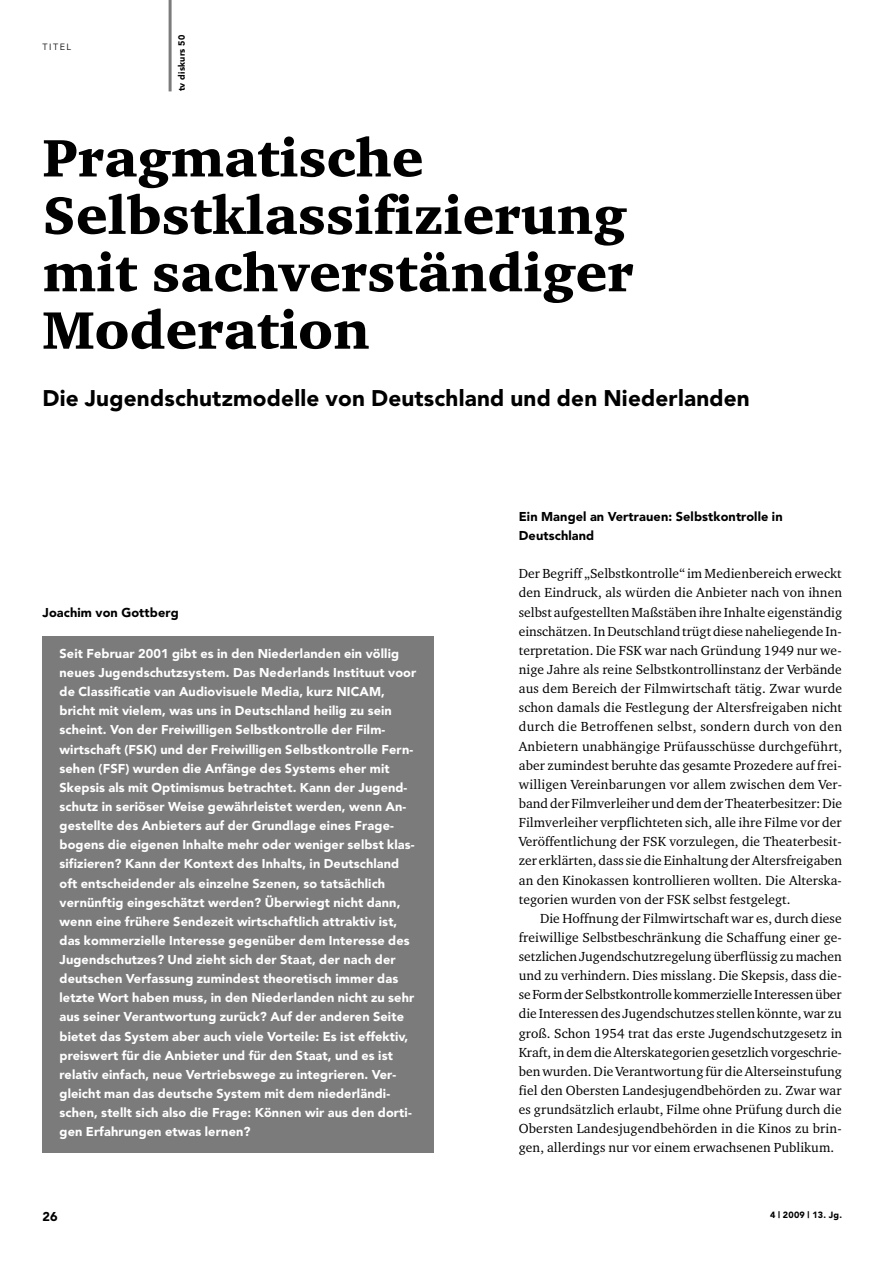
<style>
.page{position:relative;width:893px;height:1263px;background:#fff}
.page>*{position:absolute;margin:0;border:0;box-sizing:border-box;transform-origin:0 0}
.t1{font:900 54px/57.4px "Charter BT";color:#000}
.t2{font:900 22.5px "Avenir";letter-spacing:.01em;color:#000}
.t3{font:13.5px/19.2px "Charter BT";letter-spacing:.005em;color:#000;text-align:justify}
.t4{font:900 12.75px/19.2px "Avenir";letter-spacing:.01em;color:#fff}
.t5{font:900 12.75px/19.2px "Avenir";letter-spacing:.01em;color:#000}
.t6{font:900 9px "Avenir";letter-spacing:.025em;color:#000}
.t7{font:9px "Avenir";letter-spacing:.165em;color:#000}
</style>
<div class="page">
<hr style="left:169px;top:0;width:3px;height:91px;background:#7b7b7b">
<div style="left:43px;top:636px;width:391px;height:516px;background:#7b7b7b"></div>
<p class="t7" style="left:43px;top:44px;width:30px">TITEL</p>
<p class="t6" style="left:178px;top:91px;width:58px;rotate:-90deg">tv diskurs 50</p>
<h1 class="t1" style="left:43px;top:134px;width:593px">Pragmatische<br>Selbstklassifizierung mit sachverständiger<br>Moderation</h1>
<h2 class="t2" style="left:43px;top:389px;width:709px">Die Jugendschutzmodelle von Deutschland und den Niederlanden</h2>
<p class="t5" style="left:43px;top:604px;width:138px">Joachim von Gottberg</p>
<p class="t4" style="left:60px;top:645px;width:358px">Seit Februar 2001 gibt es in den Niederlanden ein völlig neues Jugendschutzsystem. Das Nederlands Instituut voor de Classificatie van Audiovisuele Media, kurz NICAM, bricht mit vielem, was uns in Deutschland heilig zu sein scheint. Von der Freiwilligen Selbstkontrolle der Film&shy;wirtschaft (FSK) und der Freiwilligen Selbstkontrolle Fern&shy;sehen (FSF) wurden die Anfänge des Systems eher mit Skepsis als mit Optimismus betrachtet. Kann der Jugend&shy;schutz in seriöser Weise gewährleistet werden, wenn An&shy;gestellte des Anbieters auf der Grundlage eines Frage&shy;bogens die eigenen Inhalte mehr oder weniger selbst klas&shy;sifizieren? Kann der Kontext des Inhalts, in Deutschland oft entscheidender als einzelne Szenen, so tatsächlich vernünftig eingeschätzt werden? Überwiegt nicht dann, wenn eine frühere Sendezeit wirtschaftlich attraktiv ist, das kommerzielle Interesse gegenüber dem Interesse des Jugendschutzes? Und zieht sich der Staat, der nach der deutschen Verfassung zumindest theoretisch immer das letzte Wort haben muss, in den Niederlanden nicht zu sehr aus seiner Verantwortung zurück? Auf der anderen Seite bietet das System aber auch viele Vorteile: Es ist effektiv, preiswert für die Anbieter und für den Staat, und es ist relativ einfach, neue Vertriebswege zu integrieren. Ver&shy;gleicht man das deutsche System mit dem niederländi&shy;schen, stellt sich also die Frage: Können wir aus den dorti&shy;gen Erfahrungen etwas lernen?</p>
<p class="t5" style="left:519px;top:508px;width:265px">Ein Mangel an Vertrauen: Selbstkontrolle in<br>Deutschland</p>
<p class="t3" style="left:519px;top:565px;width:325px">Der Begriff „Selbstkontrolle“ im Medienbereich erweckt den Eindruck, als würden die Anbieter nach von ihnen selbst aufgestellten Maßstäben ihre Inhalte eigenständig einschätzen. In Deutschland trügt diese naheliegende In&shy;terpretation. Die FSK war nach Gründung 1949 nur we&shy;nige Jahre als reine Selbstkontrollinstanz der Verbände aus dem Bereich der Filmwirtschaft tätig. Zwar wurde schon damals die Festlegung der Altersfreigaben nicht durch die Betroffenen selbst, sondern durch von den Anbietern unabhängige Prüfausschüsse durchgeführt, aber zumindest beruhte das gesamte Prozedere auf frei&shy;willigen Vereinbarungen vor allem zwischen dem Ver&shy;band der Filmverleiher und dem der Theaterbesitzer: Die Filmverleiher verpflichteten sich, alle ihre Filme vor der Veröffentlichung der FSK vorzulegen, die Theaterbesit&shy;zer erklärten, dass sie die Einhaltung der Altersfreigaben an den Kinokassen kontrollieren wollten. Die Alterska&shy;tegorien wurden von der FSK selbst festgelegt.</p>
<p class="t3" style="left:519px;top:910px;width:325px;text-indent:21px">Die Hoffnung der Filmwirtschaft war es, durch diese freiwillige Selbstbeschränkung die Schaffung einer ge&shy;setzlichen Jugendschutzregelung überflüssig zu machen und zu verhindern. Dies misslang. Die Skepsis, dass die&shy;se Form der Selbstkontrolle kommerzielle Interessen über die Interessen des Jugendschutzes stellen könnte, war zu groß. Schon 1954 trat das erste Jugendschutzgesetz in Kraft, in dem die Alterskategorien gesetzlich vorgeschrie&shy;ben wurden. Die Verantwortung für die Alterseinstufung fiel den Obersten Landesjugendbehörden zu. Zwar war es grundsätzlich erlaubt, Filme ohne Prüfung durch die Obersten Landesjugendbehörden in die Kinos zu brin&shy;gen, allerdings nur vor einem erwachsenen Publikum.</p>
<p class="t5" style="left:43px;top:1208px;width:17px">26</p>
<p class="t6" style="left:770px;top:1211px;width:73px">4 | 2009 | 13. Jg.</p>
</div>
